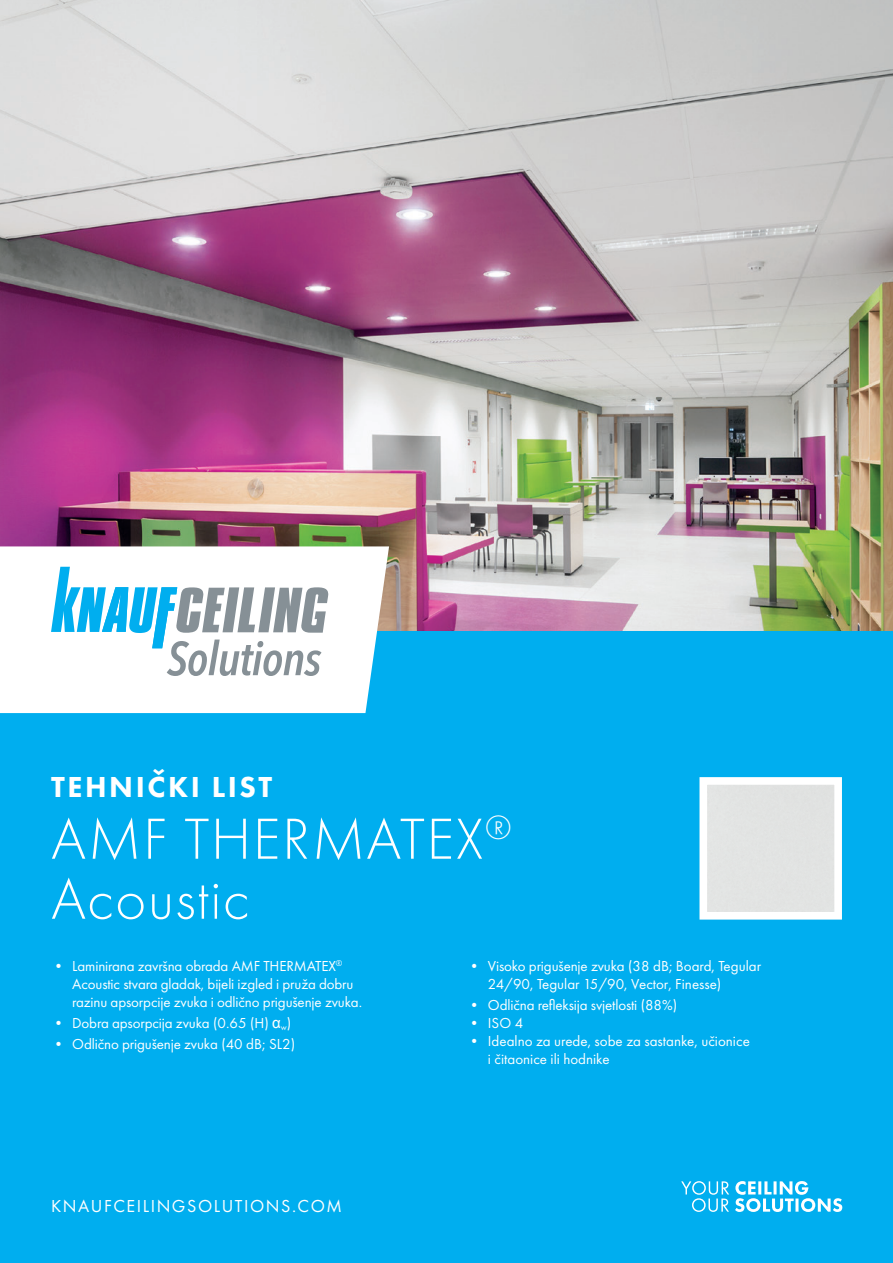
<style>
.page{position:relative;width:893px;height:1263px;background:#fff}
.page>*{position:absolute;margin:0;border:0;box-sizing:border-box;transform-origin:0 0}
.t1{font:300 60px/60px "Futura PT";letter-spacing:.025em;color:#fff}
.t2{font:800 30px "Futura PT";letter-spacing:.085em;color:#fff}
.t3{font:18px "Futura PT";letter-spacing:.085em;color:#fff}
.t4{font:15px/18px "Futura PT";letter-spacing:-.01em;color:#fff}
.s1{font-family:"Arial"}
</style>
<div class="page">
<img style="left:0;top:0;width:893px;height:631px">
<div style="left:0;top:631px;width:893px;height:632px;background:#00aeef"></div>
<svg style="left:699px;top:777px;width:143px;height:143px;background:#e5e8e8"></svg>
<svg style="left:681px;top:1181px;width:161px;height:31px"></svg>
<svg style="left:0;top:546px;width:389px;height:167px;fill:#fff"></svg>
<svg style="left:51px;top:567px;width:278px;height:109px"></svg>
<h2 class="t2" style="left:51px;top:769px;width:223px">TEHNIČKI LIST</h2>
<h1 class="t1" style="left:51px;top:809px;width:462px">AMF THERMATEX<sup>®<br></sup>Acoustic</h1>
<p class="t4" style="left:72px;top:957px;width:291px;text-indent:-21px">• Laminirana završna obrada AMF THERMATEX<sup>®<br></sup>Acoustic stvara gladak, bijeli izgled i pruža dobru razinu apsorpcije zvuka i odlično prigušenje zvuka.</p>
<p class="t4" style="left:51px;top:1014px;width:242px">• Dobra apsorpcija zvuka (0.65 (H) <span class="s1">α</span><sub>w</sub>)</p>
<p class="t4" style="left:51px;top:1035px;width:246px">• Odlično prigušenje zvuka (40 dB; SL2)</p>
<p class="t3" style="left:51px;top:1195px;width:292px">KNAUFCEILINGSOLUTIONS.COM</p>
<p class="t4" style="left:488px;top:957px;width:275px;text-indent:-21px">• Visoko prigušenje zvuka (38 dB; Board, Tegular<br>24/90, Tegular 15/90, Vector, Finesse)</p>
<p class="t4" style="left:467px;top:996px;width:212px">• Odlična refleksija svjetlosti (88%)</p>
<p class="t4" style="left:467px;top:1014px;width:58px">• ISO 4</p>
<p class="t4" style="left:488px;top:1032px;width:263px;text-indent:-21px">• Idealno za urede, sobe za sastanke, učionice i čitaonice ili hodnike</p>
</div>
